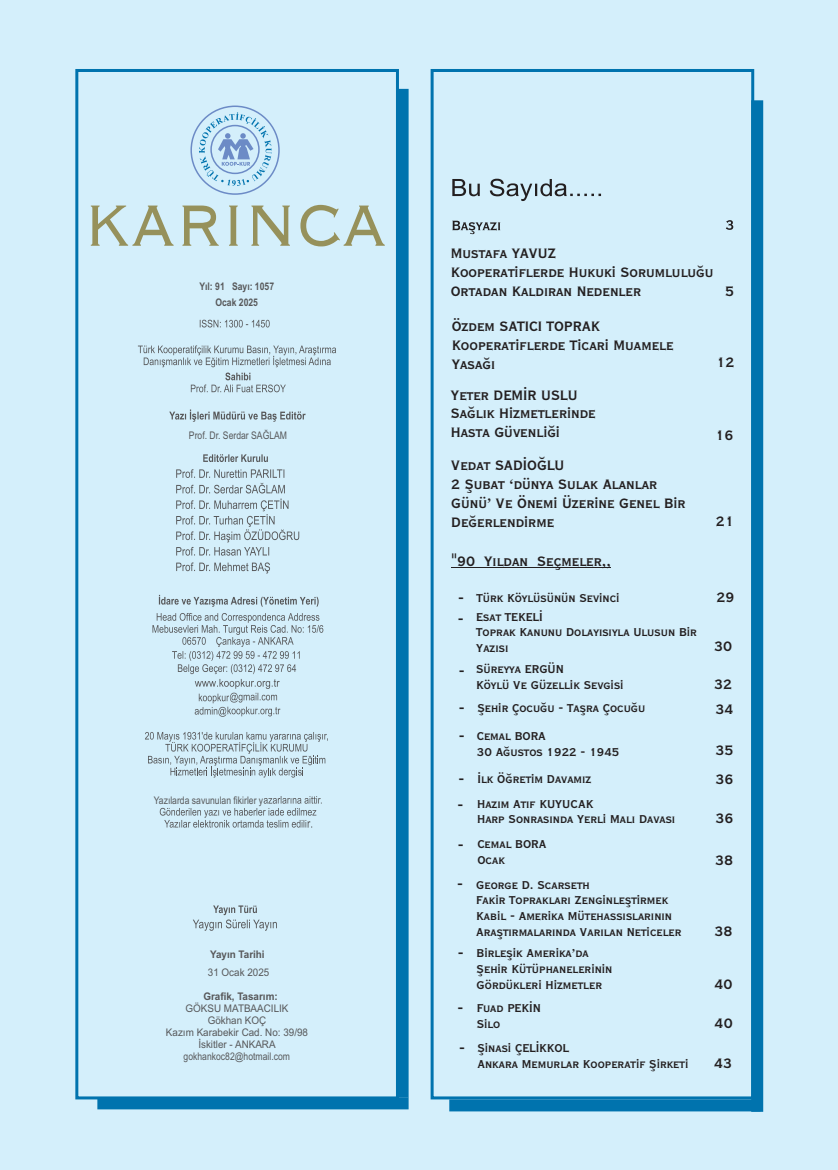
<style>
.page{position:relative;width:838px;height:1170px;background:#fff}
.page>*{position:absolute;margin:0;border:0;box-sizing:border-box;transform-origin:0 0}
.t1{font:700 condensed 18px/18.9px "Copperplate Gothic BT";color:#231f20}
.t2{font:700 condensed 15px/15.8px "Copperplate Gothic BT";color:#231f20}
.t3{font:10.5px/12px "Arial Narrow";color:#57585a;text-align:center;scale:1.15 1}
.t4{font:10.5px "Arial Narrow";color:#57585a}
.t5{font:700 10.5px "Arial Narrow";color:#57585a;scale:1.15 1}
.t6{font:700 10.5px/15.8px "Arial Narrow";color:#57585a;text-align:center}
</style>
<div class="page">
<div style="left:0;top:0;width:838px;height:1169px;background:#d4effb"></div>
<div style="left:430px;top:69px;width:324px;height:1030px;border:3px solid #0073ae"></div>
<div style="left:75px;top:69px;width:324px;height:1030px;border:3px solid #0073ae"></div>
<svg style="left:452px;top:179px;width:149px;height:22px"></svg>
<svg style="left:452px;top:221px;width:48px;height:13px"></svg>
<div style="left:97px;top:1097px;width:311px;height:12px;background:#0073ae"></div>
<div style="left:190px;top:105px;width:90px;height:90px;border:2px solid #6c8bc6;border-radius:50%"></div>
<svg style="left:91px;top:205px;width:294px;height:41px"></svg>
<svg style="left:199px;top:112px;width:72px;height:74px"></svg>
<svg style="left:200px;top:320px;width:70px;height:7px"></svg>
<svg style="left:138px;top:345px;width:198px;height:47px"></svg>
<svg style="left:169px;top:409px;width:137px;height:12px"></svg>
<svg style="left:203px;top:454px;width:65px;height:8px"></svg>
<svg style="left:193px;top:905px;width:84px;height:25px"></svg>
<svg style="left:159px;top:595px;width:160px;height:11px"></svg>
<svg style="left:152px;top:613px;width:171px;height:103px"></svg>
<svg style="left:176px;top:469px;width:123px;height:104px"></svg>
<svg style="left:726px;top:220px;width:7px;height:10px"></svg>
<div style="left:751px;top:100px;width:12px;height:1011px;background:#0073ae"></div>
<div style="left:396px;top:89px;width:12px;height:1008px;background:#0073ae"></div>
<svg style="left:145px;top:732px;width:183px;height:46px"></svg>
<svg style="left:160px;top:796px;width:162px;height:31px"></svg>
<hr style="left:451px;top:567px;width:160px;height:1px;background:#231f20">
<div style="left:449px;top:1099px;width:311px;height:12px;background:#0073ae"></div>
<p class="t6" style="left:199px;top:278px;width:76px">Yıl: 91 Sayı: 1057<br>Ocak 2025</p>
<p class="t4" style="left:189px;top:427px;width:100px">Prof. Dr. Serdar SAĞLAM</p>
<p class="t4" style="left:154px;top:792px;width:111px">Yazılarda savunulan fikirler y</p>
<p class="t5" style="left:210px;top:946px;width:49px">Yayın Tarihi</p>
<p class="t5" style="left:203px;top:988px;width:66px">Grafik, Tasarım:</p>
<p class="t3" style="left:166px;top:1002px;width:125px">GÖKSU MATBAACILIK<br>Gökhan KOÇ<br>Kazım Karabekir Cad. No: 39/98<br>İskitler - ANKARA gokhankoc82@hotmail.com</p>
<p class="t3" style="left:208px;top:965px;width:55px">31 Ocak 2025</p>
<p class="t1" style="left:451px;top:243px;width:264px">Mustafa YAVUZ<br>Kooperatiflerde Hukuki Sorumluluğu<br>Ortadan Kaldıran Nedenler</p>
<p class="t1" style="left:452px;top:316px;width:223px">Özdem SATICI TOPRAK<br>Kooperatiflerde Ticari Muamele<br>Yasağı</p>
<p class="t1" style="left:451px;top:385px;width:146px">Yeter DEMİR USLU<br>Sağlık Hizmetlerinde<br>Hasta Güvenliği</p>
<p class="t1" style="left:451px;top:455px;width:236px">Vedat SADİOĞLU<br>2 Şubat ‘dünya Sulak Alanlar<br>Günü’ Ve Önemi Üzerine Genel Bir<br>Değerlendirme</p>
<p class="t1" style="left:725px;top:281px;width:11px">5</p>
<p class="t1" style="left:716px;top:352px;width:20px">12</p>
<p class="t1" style="left:715px;top:425px;width:20px">16</p>
<p class="t1" style="left:716px;top:511px;width:20px">21</p>
<p class="t1" style="left:451px;top:551px;width:161px">''90 Yıldan Seçmeler,,</p>
<p class="t1" style="left:458px;top:588px;width:7px">-</p>
<p class="t1" style="left:458px;top:609px;width:7px">-</p>
<p class="t1" style="left:459px;top:661px;width:7px">-</p>
<p class="t1" style="left:459px;top:698px;width:7px">-</p>
<p class="t1" style="left:459px;top:726px;width:7px">-</p>
<p class="t1" style="left:457px;top:765px;width:8px;line-height:26.7px">- -</p>
<p class="t1" style="left:457px;top:835px;width:7px">-</p>
<p class="t1" style="left:457px;top:874px;width:7px">-</p>
<p class="t1" style="left:458px;top:943px;width:7px">-</p>
<p class="t1" style="left:457px;top:997px;width:7px">-</p>
<p class="t1" style="left:459px;top:1038px;width:7px">-</p>
<p class="t2" style="left:476px;top:588px;width:145px;line-height:18.9px">Türk Köylüsünün Sevinci<br>Esat TEKELİ</p>
<p class="t2" style="left:476px;top:624px;width:222px">Toprak Kanunu Dolayısıyla Ulusun Bir<br>Yazısı</p>
<p class="t2" style="left:476px;top:661px;width:149px">Süreyya ERGÜN<br>Köylü Ve Güzellik Sevgisi</p>
<p class="t2" style="left:477px;top:693px;width:170px;line-height:27.8px">Şehir Çocuğu - Taşra Çocuğu<br>Cemal BORA</p>
<p class="t2" style="left:477px;top:737px;width:144px;line-height:27.5px">30 Ağustos 1922 - 1945<br>İlk Öğretim Davamız</p>
<p class="t2" style="left:477px;top:795px;width:200px">Hazım Atıf KUYUCAK<br>Harp Sonrasında Yerli Malı Davası</p>
<p class="t2" style="left:477px;top:835px;width:70px">Cemal BORA<br>Ocak</p>
<p class="t2" style="left:476px;top:876px;width:207px">George D. Scarseth<br>Fakir Toprakları Zenginleştirmek<br>Kabil - Amerika Mütehassıslarının<br>Araştırmalarında Varılan Neticeler</p>
<p class="t2" style="left:476px;top:945px;width:137px">Birleşik Amerika’da<br>Şehir Kütüphanelerinin<br>Gördükleri Hizmetler</p>
<p class="t2" style="left:477px;top:999px;width:66px">Fuad PEKİN<br>Silo</p>
<p class="t2" style="left:477px;top:1039px;width:212px">Şinasi ÇELİKKOL<br>Ankara Memurlar Kooperatif Şirketi</p>
<p class="t1" style="left:716px;top:587px;width:20px">29</p>
<p class="t1" style="left:714px;top:627px;width:20px;line-height:37.8px">30<br>32</p>
<p class="t1" style="left:715px;top:699px;width:20px">34</p>
<p class="t1" style="left:715px;top:735px;width:20px;line-height:29.1px">35<br>36</p>
<p class="t1" style="left:715px;top:808px;width:20px">36</p>
<p class="t1" style="left:715px;top:849px;width:20px">38</p>
<p class="t1" style="left:714px;top:921px;width:20px">38</p>
<p class="t1" style="left:714px;top:974px;width:20px">40</p>
<p class="t1" style="left:714px;top:1012px;width:20px">40</p>
<p class="t1" style="left:714px;top:1052px;width:20px">43</p>
</div>
